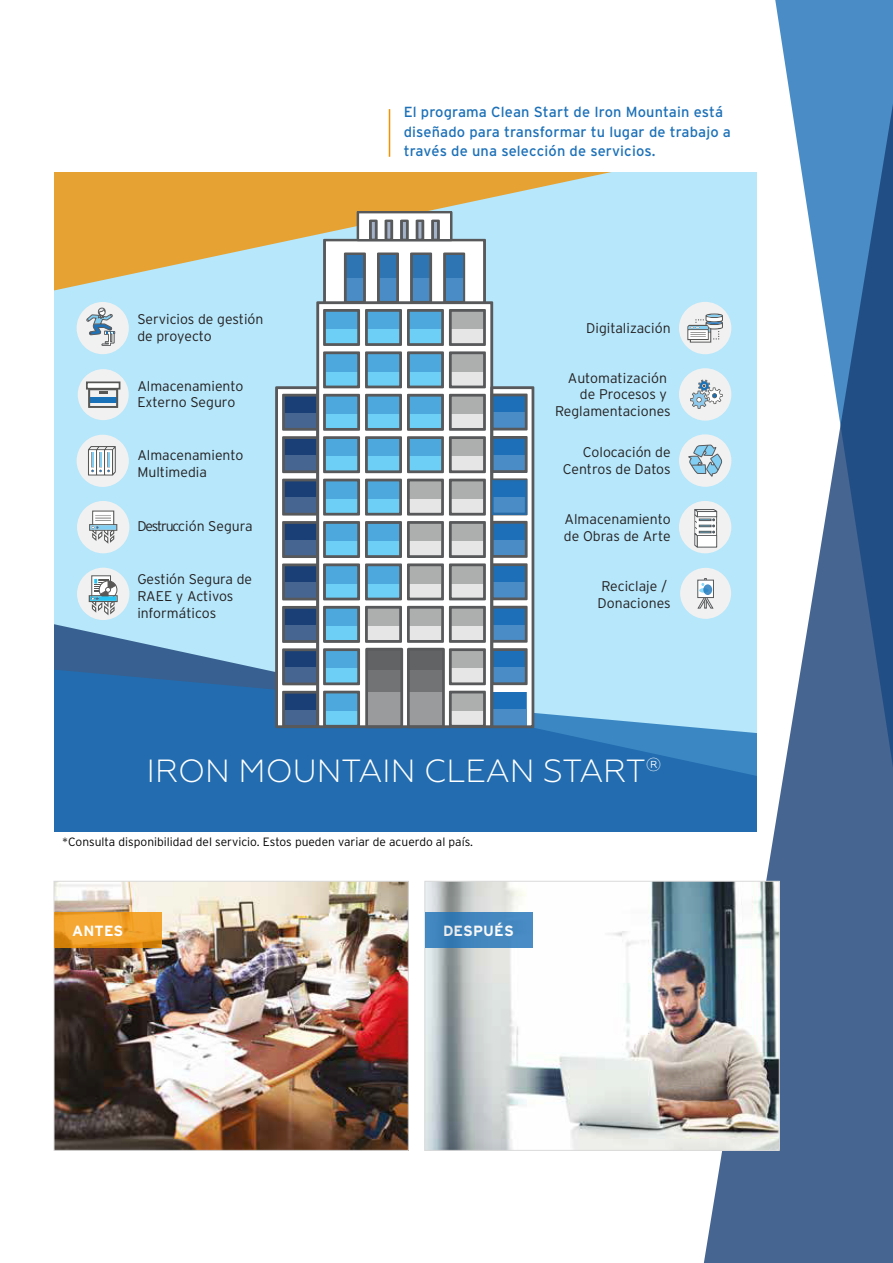
<style>
.page{position:relative;width:893px;height:1263px;background:#fff}
.page>*{position:absolute;margin:0;border:0;box-sizing:border-box;transform-origin:0 0}
.t1{font:300 32.1px "Geometria";color:#fff}
.t2{font:14.7px/19.5px "Interstate";letter-spacing:.01em;color:#1d71b8}
.t3{font:700 14.7px "Interstate";letter-spacing:.01em;color:#fff}
.t4{font:300 14.1px/16.8px "Interstate";color:#231f20}
.t5{font:300 14.1px "Interstate";letter-spacing:-.035em;color:#231f20}
.t6{font:300 12px "Interstate";color:#000}
</style>
<div class="page">
<div style="left:775px;top:0;width:118px;height:26px;background:#4a8dc6"></div>
<svg style="left:702px;top:26px;width:191px;height:1237px;fill:#476591"></svg>
<hr style="left:389px;top:109px;width:1px;height:48px;background:#f39200">
<img style="left:56px;top:883px;width:350px;height:265px">
<div style="left:54px;top:881px;width:354px;height:269px;border:1px solid #dadada"></div>
<svg style="left:54px;top:913px;width:108px;height:35px;background:#ed9d26"></svg>
<img style="left:427px;top:883px;width:350px;height:265px">
<div style="left:425px;top:881px;width:354px;height:269px;border:1px solid #dadada"></div>
<div style="left:425px;top:913px;width:108px;height:35px;background:linear-gradient(to right,#397eb7,#498cc4)"></div>
<div style="left:54px;top:173px;width:702px;height:447px;background:#b6e7fa"></div>
<svg style="left:54px;top:620px;width:702px;height:48px;background:#9bcae3"></svg>
<svg style="left:54px;top:668px;width:702px;height:164px;background:#367cb8"></svg>
<svg style="left:54px;top:173px;width:595px;height:121px;background:#d2bd83"></svg>
<svg style="left:274px;top:210px;width:261px;height:519px"></svg>
<svg style="left:492px;top:480px;width:34px;height:34px"></svg>
<div style="left:77px;top:302px;width:52px;height:52px;background:#f1f1f2;border-radius:50%"></div>
<svg style="left:86px;top:307px;width:29px;height:39px"></svg>
<div style="left:78px;top:369px;width:51px;height:51px;background:#f1f1f2;border-radius:50%"></div>
<div style="left:87px;top:382px;width:33px;height:7px;background:#fff"></div>
<div style="left:86px;top:381px;width:34px;height:9px;border:2px solid #575756"></div>
<div style="left:89px;top:397px;width:28px;height:6px;background:#1972b8"></div>
<svg style="left:99px;top:391px;width:9px;height:3px"></svg>
<div style="left:88px;top:388px;width:30px;height:20px;border:2px solid #575756"></div>
<div style="left:77px;top:435px;width:52px;height:52px;background:#f1f1f2;border-radius:50%"></div>
<svg style="left:88px;top:446px;width:28px;height:29px"></svg>
<div style="left:77px;top:501px;width:52px;height:52px;background:#f1f1f2;border-radius:50%"></div>
<svg style="left:89px;top:510px;width:28px;height:34px"></svg>
<div style="left:77px;top:568px;width:52px;height:52px;background:#f1f1f2;border-radius:50%"></div>
<div style="left:92px;top:575px;width:19px;height:24px;background:#fff"></div>
<div style="left:91px;top:575px;width:20px;height:24px;border:1px solid #575756"></div>
<svg style="left:89px;top:578px;width:29px;height:37px"></svg>
<div style="left:679px;top:302px;width:52px;height:52px;background:#f1f1f2;border-radius:50%"></div>
<svg style="left:687px;top:313px;width:36px;height:30px"></svg>
<div style="left:679px;top:368px;width:52px;height:53px;background:#f1f1f2;border-radius:50%"></div>
<svg style="left:690px;top:380px;width:33px;height:29px"></svg>
<div style="left:679px;top:501px;width:52px;height:52px;background:#f1f1f2;border-radius:50%"></div>
<svg style="left:694px;top:509px;width:23px;height:39px"></svg>
<div style="left:680px;top:568px;width:51px;height:51px;background:#f1f1f2;border-radius:50%"></div>
<div style="left:704px;top:578px;width:3px;height:30px;border:1px solid #595a5c"></div>
<svg style="left:697px;top:598px;width:17px;height:11px"></svg>
<svg style="left:698px;top:580px;width:15px;height:17px"></svg>
<div style="left:697px;top:580px;width:17px;height:18px;border:1px solid #595a5c"></div>
<div style="left:699px;top:588px;width:10px;height:5px;background:#8ad7f7;border-radius:50%"></div>
<svg style="left:703px;top:584px;width:9px;height:11px"></svg>
<div style="left:679px;top:434px;width:52px;height:53px;background:#f1f1f2;border-radius:50%"></div>
<svg style="left:688px;top:444px;width:35px;height:32px"></svg>
<p class="t4" style="left:137px;top:310px;width:128px">Servicios de gestión de proyecto</p>
<p class="t4" style="left:137px;top:377px;width:108px">Almacenamiento<br>Externo Seguro</p>
<p class="t4" style="left:137px;top:447px;width:108px">Almacenamiento<br>Multimedia</p>
<p class="t5" style="left:137px;top:517px;width:117px">Destrucción Segura</p>
<p class="t4" style="left:137px;top:571px;width:116px">Gestión Segura de<br>RAEE y Activos informáticos</p>
<p class="t2" style="left:404px;top:102px;width:329px">El programa Clean Start de Iron Mountain está diseñado para transformar tu lugar de trabajo a través de una selección de servicios.</p>
<p class="t4" style="left:586px;top:320px;width:86px">Digitalización</p>
<p class="t4" style="left:555px;top:369px;width:117px;text-align:right">Automatización de Procesos y<br>Reglamentaciones</p>
<p class="t4" style="left:563px;top:444px;width:109px;text-align:right">Colocación de<br>Centros de Datos</p>
<p class="t4" style="left:564px;top:511px;width:108px">Almacenamiento de Obras de Arte</p>
<p class="t4" style="left:598px;top:577px;width:75px">Reciclaje /<br>Donaciones</p>
<h1 class="t1" style="left:146px;top:752px;width:517px">IRON MOUNTAIN CLEAN START<sup>®</sup></h1>
<p class="t6" style="left:62px;top:835px;width:412px">*Consulta disponibilidad del servicio. Estos pueden variar de acuerdo al país.</p>
<p class="t3" style="left:72px;top:922px;width:53px">ANTES</p>
<p class="t3" style="left:443px;top:922px;width:72px">DESPUÉS</p>
</div>
